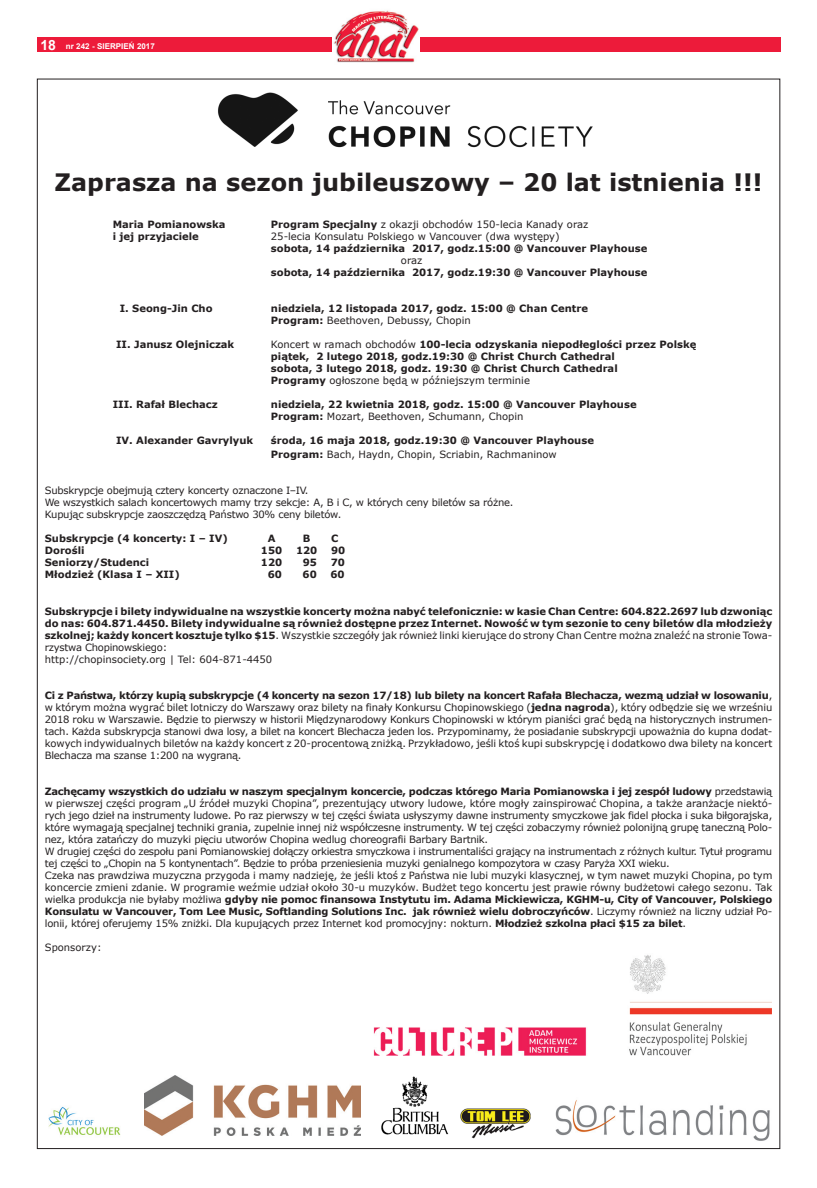
<style>
.page{position:relative;width:817px;height:1188px;background:#fff}
.page>*{position:absolute;margin:0;border:0;box-sizing:border-box;transform-origin:0 0}
.t1{font:700 24px "Verdana";color:#231f20}
.t2{font:10px/12px "Verdana";letter-spacing:-.02em;color:#231f20}
.t3{font:700 10px/12px "Verdana";color:#231f20;text-align:justify}
.t4{font:10px "Verdana";color:#231f20}
.t5{font:700 10px "Verdana";letter-spacing:-.025em;color:#231f20}
.t6{font:700 8px "Arial";color:#fff}
.s1{font-size:14px}
.s2{font-weight:700}
.s3{font-weight:400}
</style>
<div class="page">
<div style="left:37px;top:37px;width:743px;height:14px;background:#ed1b3a"></div>
<div style="left:332px;top:6px;width:87px;height:59px;background:#fff"></div>
<img style="left:334px;top:10px;width:84px;height:53px">
<img style="left:555px;top:1100px;width:215px;height:41px">
<img style="left:460px;top:1108px;width:71px;height:31px">
<img style="left:381px;top:1076px;width:68px;height:59px">
<img style="left:144px;top:1075px;width:216px;height:60px">
<img style="left:629px;top:955px;width:142px;height:101px">
<img style="left:48px;top:1106px;width:72px;height:44px">
<img style="left:373px;top:1027px;width:214px;height:29px">
<img style="left:188px;top:78px;width:440px;height:70px">
<p class="t6" style="left:40px;top:41px;width:116px"><span class="s1">18</span> nr 242 - SIERPIEŃ 2017</p>
<p class="t1" style="left:55px;top:165px;width:709px">Zaprasza na sezon jubileuszowy – 20 lat istnienia !!!</p>
<p class="t3" style="left:113px;top:218px;width:114px">Maria Pomianowska</p>
<p class="t4" style="left:271px;top:217px;width:319px"><span class="s2">Program Specjalny</span> z okazji obchodów 150-lecia Kanady oraz</p>
<p class="t3" style="left:113px;top:230px;width:88px">i jej przyjaciele</p>
<p class="t4" style="left:271px;top:229px;width:290px">25-lecia Konsulatu Polskiego w Vancouver (dwa występy)</p>
<p class="t3" style="left:271px;top:242px;width:378px">sobota, 14 października 2017, godz.15:00 @ Vancouver Playhouse</p>
<p class="t2" style="left:401px;top:254px;width:23px">oraz</p>
<p class="t3" style="left:271px;top:266px;width:378px">sobota, 14 października 2017, godz.19:30 @ Vancouver Playhouse</p>
<p class="t3" style="left:120px;top:302px;width:94px">I. Seong-Jin Cho</p>
<p class="t3" style="left:271px;top:302px;width:318px">niedziela, 12 listopada 2017, godz. 15:00 @ Chan Centre</p>
<p class="t4" style="left:271px;top:313px;width:201px"><span class="s2">Program:</span> Beethoven, Debussy, Chopin</p>
<p class="t3" style="left:116px;top:338px;width:120px">II. Janusz Olejniczak</p>
<p class="t3" style="left:271px;top:338px;width:427px"><span class="s3">Koncert w ramach obchodów</span> 100-lecia odzyskania niepodłeglości przez Polskę</p>
<p class="t3" style="left:271px;top:350px;width:345px">piątek, 2 lutego 2018, godz.19:30 @ Christ Church Cathedral</p>
<p class="t3" style="left:271px;top:362px;width:348px">sobota, 3 lutego 2018, godz. 19:30 @ Christ Church Cathedral</p>
<p class="t4" style="left:271px;top:373px;width:260px"><span class="s2">Programy</span> ogłoszone będą w późniejszym terminie</p>
<p class="t3" style="left:113px;top:398px;width:106px">III. Rafał Blechacz</p>
<p class="t3" style="left:271px;top:398px;width:367px">niedziela, 22 kwietnia 2018, godz. 15:00 @ Vancouver Playhouse</p>
<p class="t4" style="left:271px;top:409px;width:254px"><span class="s2">Program:</span> Mozart, Beethoven, Schumann, Chopin</p>
<p class="t3" style="left:116px;top:434px;width:138px">IV. Alexander Gavrylyuk</p>
<p class="t3" style="left:271px;top:434px;width:324px">środa, 16 maja 2018, godz.19:30 @ Vancouver Playhouse</p>
<p class="t4" style="left:271px;top:447px;width:287px"><span class="s2">Program:</span> Bach, Haydn, Chopin, Scriabin, Rachmaninow</p>
<p class="t2" style="left:45px;top:484px;width:265px">Subskrypcje obejmują cztery koncerty oznaczone I–IV.</p>
<p class="t2" style="left:45px;top:496px;width:470px">We wszystkich salach koncertowych mamy trzy sekcje: A, B i C, w których ceny biletów sa różne.</p>
<p class="t2" style="left:45px;top:508px;width:298px">Kupując subskrypcje zaoszczędzą Państwo 30% ceny biletów.</p>
<p class="t3" style="left:45px;top:532px;width:184px">Subskrypcje (4 koncerty: I – IV)</p>
<p class="t3" style="left:268px;top:532px;width:9px">A</p>
<p class="t3" style="left:303px;top:532px;width:9px">B</p>
<p class="t3" style="left:331px;top:532px;width:9px">C</p>
<p class="t3" style="left:45px;top:544px;width:41px">Dorośli</p>
<p class="t3" style="left:261px;top:544px;width:23px">150</p>
<p class="t3" style="left:296px;top:544px;width:23px">120</p>
<p class="t3" style="left:331px;top:544px;width:16px">90</p>
<p class="t3" style="left:45px;top:556px;width:106px">Seniorzy/Studenci</p>
<p class="t3" style="left:261px;top:556px;width:23px">120</p>
<p class="t3" style="left:303px;top:556px;width:16px">95</p>
<p class="t3" style="left:331px;top:556px;width:16px">70</p>
<p class="t3" style="left:45px;top:568px;width:136px">Młodzież (Klasa I – XII)</p>
<p class="t3" style="left:268px;top:568px;width:16px">60</p>
<p class="t3" style="left:302px;top:568px;width:16px">60</p>
<p class="t3" style="left:330px;top:568px;width:16px">60</p>
<p class="t3" style="left:45px;top:605px;width:728px">Subskrypcje i bilety indywidualne na wszystkie koncerty można nabyć telefonicznie: w kasie Chan Centre: 604.822.2697 lub dzwoniąc</p>
<p class="t3" style="left:45px;top:617px;width:728px">do nas: 604.871.4450. Bilety indywidualne są również dostępne przez Internet. Nowość w tym sezonie to ceny biletów dla młodzieży</p>
<p class="t2" style="left:45px;top:629px;width:728px"><span class="s2">szkolnej; każdy koncert kosztuje tylko $15</span>. Wszystkie szczegóły jak również linki kierujące do strony Chan Centre można znaleźć na stronie Towa-</p>
<p class="t2" style="left:45px;top:641px;width:124px">rzystwa Chopinowskiego:</p>
<p class="t4" style="left:45px;top:652px;width:229px">http://chopinsociety.org | Tel: 604-871-4450</p>
<p class="t5" style="left:45px;top:688px;width:728px">Ci z Państwa, którzy kupią subskrypcje (4 koncerty na sezon 17/18) lub bilety na koncert Rafała Blechacza, wezmą udział w losowaniu<span class="s3">,</span></p>
<p class="t2" style="left:45px;top:701px;width:728px">w którym można wygrać bilet lotniczy do Warszawy oraz bilety na finały Konkursu Chopinowskiego (<span class="s2">jedna nagroda</span>), który odbędzie się we wrześniu</p>
<p class="t2" style="left:45px;top:713px;width:728px;text-align:justify">2018 roku w Warszawie. Będzie to pierwszy w historii Międzynarodowy Konkurs Chopinowski w którym pianiści grać będą na historycznych instrumen&shy;tach. Każda subskrypcja stanowi dwa losy, a bilet na koncert Blechacza jeden los. Przypominamy, że posiadanie subskrypcji upoważnia do kupna dodat&shy;kowych indywidualnych biletów na każdy koncert z 20-procentową zniżką. Przykładowo, jeśli ktoś kupi subskrypcję i dodatkowo dwa bilety na koncert</p>
<p class="t2" style="left:45px;top:749px;width:198px">Blechacza ma szanse 1:200 na wygraną.</p>
<p class="t5" style="left:45px;top:784px;width:728px">Zachęcamy wszystkich do udziału w naszym specjalnym koncercie, podczas którego Maria Pomianowska i jej zespół ludowy <span class="s3">przedstawią</span></p>
<p class="t2" style="left:45px;top:797px;width:729px">w pierwszej części program „U źródeł muzyki Chopina”, prezentujący utwory ludowe, które mogły zainspirować Chopina, a także aranżacje niektó-</p>
<p class="t2" style="left:45px;top:809px;width:728px">rych jego dzieł na instrumenty ludowe. Po raz pierwszy w tej części świata usłyszymy dawne instrumenty smyczkowe jak fidel płocka i suka biłgorajska, które wymagają specjalnej techniki grania, zupelnie innej niż współczesne instrumenty. W tej części zobaczymy również polonijną grupę taneczną Polo-</p>
<p class="t2" style="left:45px;top:833px;width:445px">nez, która zatańczy do muzyki pięciu utworów Chopina wedlug choreografii Barbary Bartnik.</p>
<p class="t2" style="left:45px;top:845px;width:728px">W drugiej części do zespołu pani Pomianowskiej dołączy orkiestra smyczkowa i instrumentaliści grający na instrumentach z różnych kultur. Tytuł programu tej części to „Chopin na 5 kontynentach”. Będzie to próba przeniesienia muzyki genialnego kompozytora w czasy Paryża XXI wieku.</p>
<p class="t2" style="left:45px;top:869px;width:729px">Czeka nas prawdziwa muzyczna przygoda i mamy nadzieję, że jeśli ktoś z Państwa nie lubi muzyki klasycznej, w tym nawet muzyki Chopina, po tym koncercie zmieni zdanie. W programie weźmie udział około 30-u muzyków. Budżet tego koncertu jest prawie równy budżetowi całego sezonu. Tak</p>
<p class="t3" style="left:45px;top:893px;width:728px"><span class="s3">wielka produkcja nie byłaby możliwa</span> gdyby nie pomoc finansowa Instytutu im. Adama Mickiewicza, KGHM-u, City of Vancouver, Polskiego Konsulatu w Vancouver, Tom Lee Music, Softlanding Solutions Inc. jak również wielu dobroczyńców<span class="s3">. Liczymy również na liczny udział Po&shy;lonii, której oferujemy 15% zniżki. Dla kupujących przez Internet kod promocyjny: nokturn.</span> Młodzież szkolna płaci $15 za bilet<span class="s3">.</span></p>
<p class="t4" style="left:45px;top:940px;width:58px">Sponsorzy:</p>
</div>
